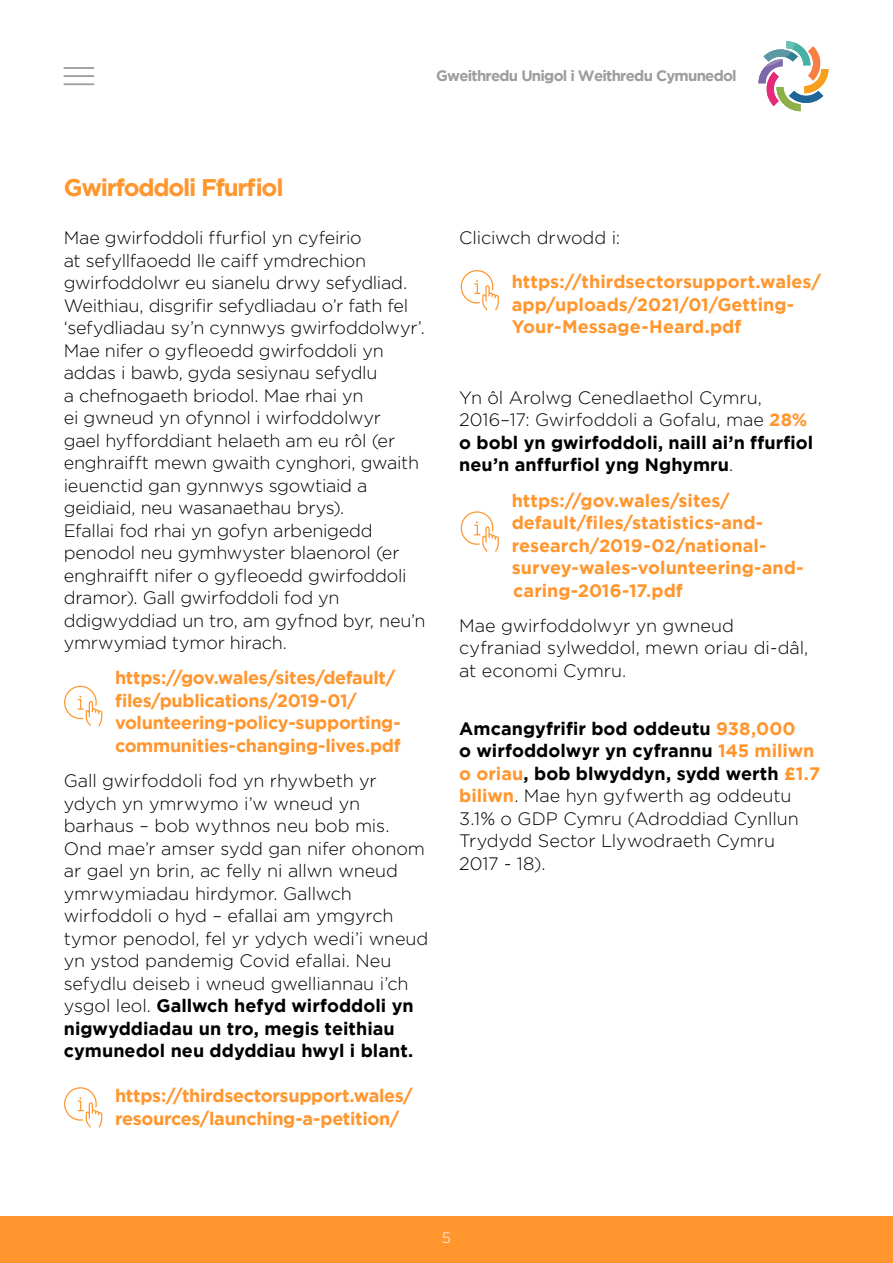
<style>
.page{position:relative;width:893px;height:1263px;background:#fff}
.page>*{position:absolute;margin:0;border:0;box-sizing:border-box;transform-origin:0 0}
.t1{font:700 24px "Gotham";letter-spacing:-.05em;color:#ff962e}
.Body{font:300 18px/22.5px "Gotham";letter-spacing:-.01em;color:#000}
.Body-2{font:700 18px/22.5px "Gotham";letter-spacing:-.015em;color:#ff962e}
.Body-3{font:700 18px/22.5px "Gotham";color:#000}
.t2{font:700 15px "Gotham";letter-spacing:-.05em;color:#9d9d9c}
.t3{font:300 15px "Gotham";color:#fff}
.s1{font-weight:700}
.s2{font-weight:300}
.s3{color:#ff962e}
.s4{font-weight:700;color:#ff962e}
</style>
<div class="page">
<div style="left:0;top:1216px;width:893px;height:47px;background:#ff962e"></div>
<svg style="left:758px;top:41px;width:70px;height:70px"></svg>
<hr style="left:64px;top:67px;width:30px;height:2px;background:#9d9d9c">
<hr style="left:64px;top:75px;width:30px;height:2px;background:#9d9d9c">
<hr style="left:64px;top:84px;width:30px;height:1px;background:#9d9d9c">
<svg style="left:461px;top:511px;width:38px;height:41px"></svg>
<svg style="left:64px;top:686px;width:38px;height:40px"></svg>
<svg style="left:461px;top:270px;width:38px;height:40px"></svg>
<svg style="left:64px;top:1087px;width:38px;height:40px"></svg>
<p class="t2" style="left:436px;top:67px;width:302px">Gweithredu Unigol i Weithredu Cymunedol</p>
<h2 class="t1" style="left:64px;top:174px;width:221px">Gwirfoddoli Ffurfiol</h2>
<p class="Body" style="left:64px;top:227px;width:363px">Mae gwirfoddoli ffurfiol yn cyfeirio<br>at sefyllfaoedd lle caiff ymdrechion gwirfoddolwr eu sianelu drwy sefydliad.<br>Weithiau, disgrifir sefydliadau o’r fath fel ‘sefydliadau sy’n cynnwys gwirfoddolwyr’.<br>Mae nifer o gyfleoedd gwirfoddoli yn addas i bawb, gyda sesiynau sefydlu<br>a chefnogaeth briodol. Mae rhai yn<br>ei gwneud yn ofynnol i wirfoddolwyr<br>gael hyfforddiant helaeth am eu rôl (er enghraifft mewn gwaith cynghori, gwaith ieuenctid gan gynnwys sgowtiaid a geidiaid, neu wasanaethau brys).<br>Efallai fod rhai yn gofyn arbenigedd penodol neu gymhwyster blaenorol (er enghraifft nifer o gyfleoedd gwirfoddoli dramor). Gall gwirfoddoli fod yn ddigwyddiad un tro, am gyfnod byr, neu’n ymrwymiad tymor hirach.</p>
<p class="Body-2" style="left:115px;top:666px;width:287px">https://gov.wales/sites/default/ files/publications/2019-01/ volunteering-policy-supporting&shy;communities-changing-lives.pdf</p>
<p class="Body" style="left:64px;top:770px;width:366px">Gall gwirfoddoli fod yn rhywbeth yr ydych yn ymrwymo i’w wneud yn barhaus – bob wythnos neu bob mis.<br>Ond mae’r amser sydd gan nifer ohonom ar gael yn brin, ac felly ni allwn wneud ymrwymiadau hirdymor. Gallwch wirfoddoli o hyd – efallai am ymgyrch tymor penodol, fel yr ydych wedi’i wneud yn ystod pandemig Covid efallai. Neu sefydlu deiseb i wneud gwelliannau i’ch ysgol leol. <span class="s1">Gallwch hefyd wirfoddoli yn nigwyddiadau un tro, megis teithiau cymunedol neu ddyddiau hwyl i blant.</span></p>
<p class="Body-2" style="left:115px;top:1084px;width:299px">https://thirdsectorsupport.wales/ resources/launching-a-petition/</p>
<p class="Body" style="left:459px;top:227px;width:163px">Cliciwch drwodd i:</p>
<p class="Body-2" style="left:512px;top:270px;width:311px">https://thirdsectorsupport.wales/ app/uploads/2021/01/Getting-<br>Your-Message-Heard.pdf</p>
<p class="Body-3" style="left:459px;top:386px;width:356px"><span class="s2">Yn ôl Arolwg Cenedlaethol Cymru, 2016–17: Gwirfoddoli a Gofalu, mae</span> <span class="s3">28% </span>o bobl yn gwirfoddoli, naill ai’n ffurfiol neu’n anffurfiol yng Nghymru<span class="s2">.</span></p>
<p class="Body-2" style="left:512px;top:488px;width:293px">https://gov.wales/sites/ default/files/statistics-and&shy;research/2019-02/national&shy;survey-wales-volunteering-and&shy;caring-2016-17.pdf</p>
<p class="Body" style="left:459px;top:614px;width:351px">Mae gwirfoddolwyr yn gwneud cyfraniad sylweddol, mewn oriau di-dâl, at economi Cymru.</p>
<p class="Body" style="left:459px;top:717px;width:362px"><span class="s1">Amcangyfrifir bod oddeutu</span> <span class="s4">938,000<br></span><span class="s1">o wirfoddolwyr yn cyfrannu</span> <span class="s4">145 miliwn o oriau</span><span class="s1">, bob blwyddyn, sydd werth</span> <span class="s4">£1.7 biliwn</span>. Mae hyn gyfwerth ag oddeutu<br>3.1% o GDP Cymru (Adroddiad Cynllun<br>Trydydd Sector Llywodraeth Cymru<br>2017 - 18).</p>
<p class="t3" style="left:442px;top:1229px;width:11px">5</p>
</div>
